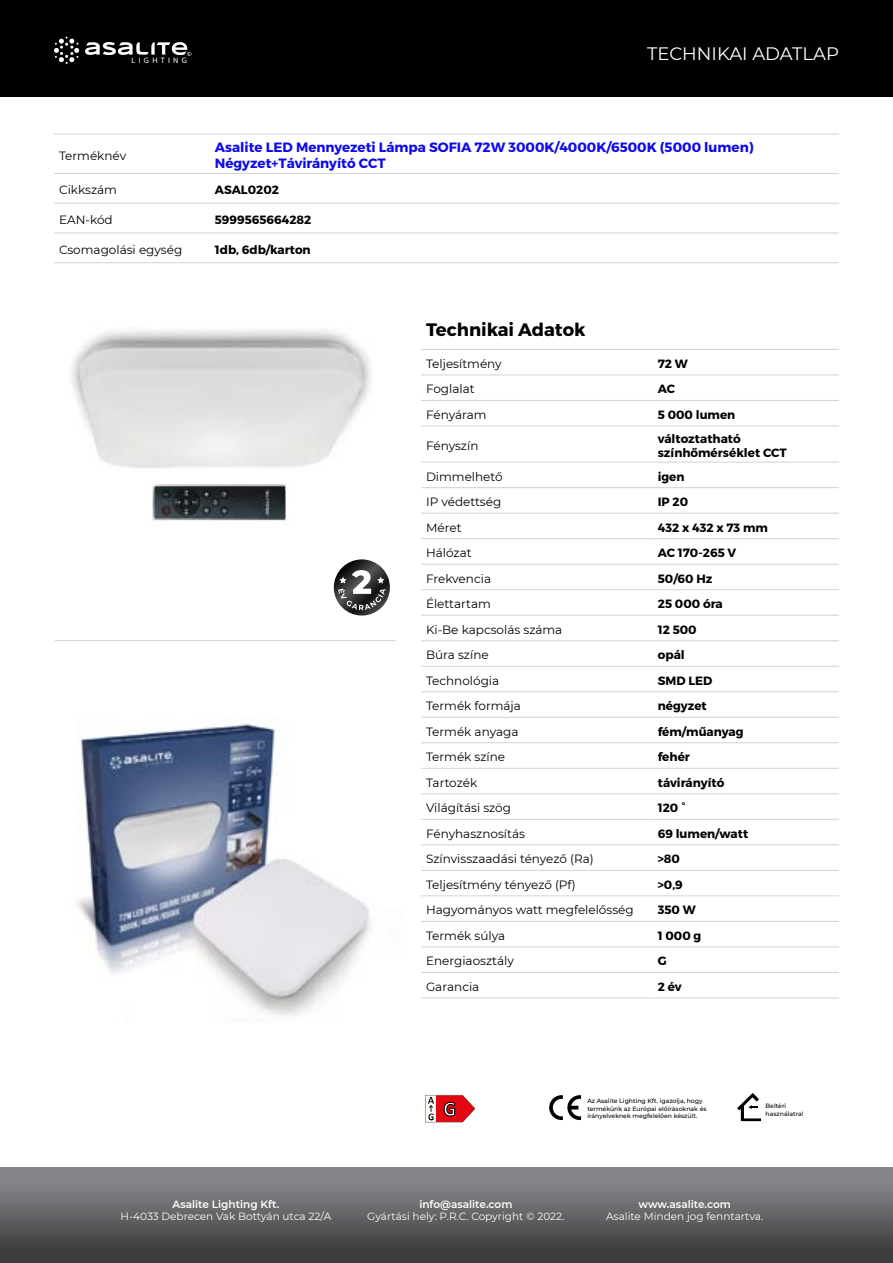
<style>
.page{position:relative;width:893px;height:1263px;background:#fff}
.page>*{position:absolute;margin:0;border:0;box-sizing:border-box;transform-origin:0 0}
.t1{font:18px "Montserrat";color:#fff}
.t2{font:700 18px "Montserrat";color:#000}
.t3{font:700 13.5px/16.2px "Montserrat";color:#0e0aec}
.t4{font:12px "Montserrat";color:#000}
.t5{font:700 12px/14.4px "Montserrat";color:#000}
.t6{font:10.5px "Montserrat";color:#fff}
.t7{font:600 10.5px "Montserrat";color:#fff}
.t8{font:7.95px "Myriad Pro";color:#fff}
.t9{font:500 6.15px/7.4px "Montserrat";color:#000}
</style>
<div class="page">
<div style="left:0;top:1167px;width:893px;height:96px;background:linear-gradient(to bottom,#8e9194,#363637)"></div>
<div style="left:0;top:0;width:893px;height:96px;background:#000"></div>
<svg style="left:85px;top:42px;width:106px;height:14px"></svg>
<svg style="left:54px;top:37px;width:25px;height:27px"></svg>
<svg style="left:549px;top:1095px;width:32px;height:25px"></svg>
<svg style="left:737px;top:1093px;width:24px;height:28px"></svg>
<hr style="left:421px;top:349px;width:232px;height:1px;background:#d1d3d4">
<hr style="left:653px;top:349px;width:186px;height:1px;background:#d1d3d4">
<hr style="left:421px;top:375px;width:232px;height:1px;background:#d1d3d4">
<hr style="left:653px;top:375px;width:186px;height:1px;background:#d1d3d4">
<hr style="left:421px;top:400px;width:232px;height:1px;background:#d1d3d4">
<hr style="left:653px;top:400px;width:186px;height:1px;background:#d1d3d4">
<hr style="left:421px;top:426px;width:232px;height:1px;background:#d1d3d4">
<hr style="left:653px;top:426px;width:186px;height:1px;background:#d1d3d4">
<hr style="left:421px;top:462px;width:232px;height:1px;background:#d1d3d4">
<hr style="left:653px;top:462px;width:186px;height:1px;background:#d1d3d4">
<hr style="left:421px;top:487px;width:232px;height:1px;background:#d1d3d4">
<hr style="left:653px;top:487px;width:186px;height:1px;background:#d1d3d4">
<hr style="left:421px;top:513px;width:232px;height:1px;background:#d1d3d4">
<hr style="left:653px;top:513px;width:186px;height:1px;background:#d1d3d4">
<hr style="left:421px;top:538px;width:232px;height:1px;background:#d1d3d4">
<hr style="left:653px;top:538px;width:186px;height:1px;background:#d1d3d4">
<hr style="left:421px;top:564px;width:232px;height:1px;background:#d1d3d4">
<hr style="left:653px;top:564px;width:186px;height:1px;background:#d1d3d4">
<hr style="left:421px;top:589px;width:232px;height:1px;background:#d1d3d4">
<hr style="left:653px;top:589px;width:186px;height:1px;background:#d1d3d4">
<hr style="left:421px;top:615px;width:232px;height:1px;background:#d1d3d4">
<hr style="left:653px;top:615px;width:186px;height:1px;background:#d1d3d4">
<hr style="left:421px;top:640px;width:232px;height:1px;background:#d1d3d4">
<hr style="left:653px;top:640px;width:186px;height:1px;background:#d1d3d4">
<hr style="left:421px;top:666px;width:232px;height:1px;background:#d1d3d4">
<hr style="left:653px;top:666px;width:186px;height:1px;background:#d1d3d4">
<hr style="left:421px;top:691px;width:232px;height:1px;background:#d1d3d4">
<hr style="left:653px;top:691px;width:186px;height:1px;background:#d1d3d4">
<hr style="left:421px;top:717px;width:232px;height:1px;background:#d1d3d4">
<hr style="left:653px;top:717px;width:186px;height:1px;background:#d1d3d4">
<hr style="left:421px;top:742px;width:232px;height:1px;background:#d1d3d4">
<hr style="left:653px;top:742px;width:186px;height:1px;background:#d1d3d4">
<hr style="left:421px;top:768px;width:232px;height:1px;background:#d1d3d4">
<hr style="left:653px;top:768px;width:186px;height:1px;background:#d1d3d4">
<hr style="left:421px;top:793px;width:232px;height:1px;background:#d1d3d4">
<hr style="left:653px;top:793px;width:186px;height:1px;background:#d1d3d4">
<hr style="left:421px;top:819px;width:232px;height:1px;background:#d1d3d4">
<hr style="left:653px;top:819px;width:186px;height:1px;background:#d1d3d4">
<hr style="left:421px;top:844px;width:232px;height:1px;background:#d1d3d4">
<hr style="left:653px;top:844px;width:186px;height:1px;background:#d1d3d4">
<hr style="left:421px;top:870px;width:232px;height:1px;background:#d1d3d4">
<hr style="left:653px;top:870px;width:186px;height:1px;background:#d1d3d4">
<hr style="left:421px;top:896px;width:232px;height:1px;background:#d1d3d4">
<hr style="left:653px;top:896px;width:186px;height:1px;background:#d1d3d4">
<hr style="left:421px;top:921px;width:232px;height:1px;background:#d1d3d4">
<hr style="left:653px;top:921px;width:186px;height:1px;background:#d1d3d4">
<hr style="left:421px;top:947px;width:232px;height:1px;background:#d1d3d4">
<hr style="left:653px;top:947px;width:186px;height:1px;background:#d1d3d4">
<hr style="left:421px;top:972px;width:232px;height:1px;background:#d1d3d4">
<hr style="left:653px;top:972px;width:186px;height:1px;background:#d1d3d4">
<hr style="left:421px;top:998px;width:232px;height:1px;background:#d1d3d4">
<hr style="left:653px;top:998px;width:186px;height:1px;background:#d1d3d4">
<hr style="left:54px;top:134px;width:156px;height:1px;background:#d1d3d4">
<hr style="left:210px;top:134px;width:629px;height:1px;background:#d1d3d4">
<hr style="left:54px;top:173px;width:156px;height:1px;background:#d1d3d4">
<hr style="left:210px;top:173px;width:629px;height:1px;background:#d1d3d4">
<hr style="left:54px;top:203px;width:156px;height:1px;background:#d1d3d4">
<hr style="left:210px;top:203px;width:629px;height:1px;background:#d1d3d4">
<hr style="left:54px;top:233px;width:156px;height:1px;background:#d1d3d4">
<hr style="left:210px;top:233px;width:629px;height:1px;background:#d1d3d4">
<hr style="left:54px;top:262px;width:156px;height:1px;background:#d1d3d4">
<hr style="left:210px;top:262px;width:629px;height:1px;background:#d1d3d4">
<img style="left:77px;top:724px;width:293px;height:292px">
<svg style="left:425px;top:1095px;width:50px;height:27px"></svg>
<svg style="left:334px;top:559px;width:56px;height:56px"></svg>
<svg style="left:338px;top:570px;width:48px;height:40px"></svg>
<hr style="left:55px;top:640px;width:340px;height:1px;background:#d1d3d4">
<img style="left:150px;top:480px;width:140px;height:41px">
<p class="t8" style="left:132px;top:56px;width:57px">L I G H T I N G</p>
<h1 class="t1" style="left:647px;top:42px;width:119px">Tech nikai adat</h1>
<h1 class="t1" style="left:803px;top:42px;width:25px">lap</h1>
<p class="t4" style="left:59px;top:147px;width:69px">Terméknév</p>
<p class="t3" style="left:215px;top:139px;width:540px">Asalite LED Mennyezeti Lámpa SOFIA 72W 3000K/4000K/6500K (5000 lumen)<br>Négyzet+Távirányító CCT</p>
<p class="t4" style="left:59px;top:182px;width:59px">Cikkszám</p>
<p class="t5" style="left:215px;top:183px;width:66px">ASAL0202</p>
<p class="t4" style="left:59px;top:211px;width:55px">EAN -kód</p>
<p class="t5" style="left:215px;top:213px;width:98px">5999565664282</p>
<p class="t4" style="left:59px;top:241px;width:125px">Csomagolási egység</p>
<p class="t5" style="left:215px;top:242px;width:97px">1db, 6db/karton</p>
<h1 class="t2" style="left:426px;top:318px;width:161px">Technikai Adatok</h1>
<p class="t4" style="left:426px;top:355px;width:77px">Teljesítmény</p>
<p class="t5" style="left:658px;top:357px;width:32px">72 W</p>
<p class="t4" style="left:426px;top:381px;width:50px">Foglalat</p>
<p class="t5" style="left:658px;top:382px;width:19px">AC</p>
<p class="t4" style="left:426px;top:406px;width:62px">Fényáram</p>
<p class="t5" style="left:658px;top:408px;width:79px">5 000 lumen</p>
<p class="t4" style="left:426px;top:437px;width:54px">Fényszín</p>
<p class="t5" style="left:658px;top:431px;width:130px">változtatható színhőmérséklet CCT</p>
<p class="t4" style="left:426px;top:468px;width:78px">Dimmelhető</p>
<p class="t5" style="left:658px;top:469px;width:28px">igen</p>
<p class="t4" style="left:426px;top:494px;width:77px">I P védettség</p>
<p class="t5" style="left:658px;top:495px;width:32px">IP 20</p>
<p class="t4" style="left:426px;top:519px;width:37px">Méret</p>
<p class="t5" style="left:658px;top:520px;width:112px">432 x 432 x 73 mm</p>
<p class="t4" style="left:426px;top:545px;width:47px">Hálózat</p>
<p class="t5" style="left:658px;top:546px;width:80px">AC 170-265 V</p>
<p class="t4" style="left:426px;top:570px;width:67px">Frekvencia</p>
<p class="t5" style="left:658px;top:571px;width:56px">50/60 Hz</p>
<p class="t4" style="left:426px;top:596px;width:66px">Élettartam</p>
<p class="t5" style="left:658px;top:597px;width:67px">25 000 óra</p>
<p class="t4" style="left:426px;top:621px;width:138px">Ki-Be kapcsolás száma</p>
<p class="t5" style="left:658px;top:622px;width:40px">12 500</p>
<p class="t4" style="left:426px;top:647px;width:64px">Búra színe</p>
<p class="t5" style="left:658px;top:648px;width:28px">opál</p>
<p class="t4" style="left:426px;top:672px;width:75px">Technológia</p>
<p class="t5" style="left:658px;top:673px;width:56px">SMD LED</p>
<p class="t4" style="left:426px;top:698px;width:96px">Termék formája</p>
<p class="t5" style="left:658px;top:699px;width:51px">négyzet</p>
<p class="t4" style="left:426px;top:723px;width:94px">Termék anyaga</p>
<p class="t5" style="left:658px;top:724px;width:87px">fém/műanyag</p>
<p class="t4" style="left:426px;top:749px;width:81px">Termék színe</p>
<p class="t5" style="left:658px;top:750px;width:34px">fehér</p>
<p class="t4" style="left:426px;top:774px;width:53px">Tartozék</p>
<p class="t5" style="left:658px;top:775px;width:68px">távirányító</p>
<p class="t4" style="left:426px;top:800px;width:87px">Világítási szög</p>
<p class="t5" style="left:658px;top:801px;width:29px">120 °</p>
<p class="t4" style="left:426px;top:825px;width:100px">Fényhasznosítás</p>
<p class="t5" style="left:658px;top:827px;width:92px">69 lumen/watt</p>
<p class="t4" style="left:426px;top:851px;width:169px">Színvisszaadási tényező (Ra)</p>
<p class="t5" style="left:658px;top:852px;width:24px">&gt;80</p>
<p class="t4" style="left:426px;top:876px;width:151px">Teljesítmény tényező (Pf)</p>
<p class="t5" style="left:658px;top:878px;width:27px">&gt;0,9</p>
<p class="t4" style="left:426px;top:902px;width:209px">Hagyományos watt megfelelősség</p>
<p class="t5" style="left:658px;top:903px;width:40px">350 W</p>
<p class="t4" style="left:426px;top:927px;width:81px">Termék súlya</p>
<p class="t5" style="left:658px;top:929px;width:45px">1 000 g</p>
<p class="t4" style="left:426px;top:953px;width:89px">Energiaosztály</p>
<p class="t5" style="left:658px;top:954px;width:10px">G</p>
<p class="t4" style="left:426px;top:978px;width:55px">Garancia</p>
<p class="t5" style="left:658px;top:980px;width:25px">2 év</p>
<p class="t7" style="left:173px;top:1196px;width:108px">Asalite Lighting Kft.</p>
<p class="t6" style="left:121px;top:1209px;width:212px">H-4033 Debrecen Vak Bottyán utca 22/A</p>
<p class="t9" style="left:587px;top:1097px;width:121px">Az Asalite Lighting Kft. igazolja, hogy termékünk az Európai előírásoknak és irányelveknek megfelelően készült.</p>
<p class="t9" style="left:766px;top:1102px;width:39px">Beltéri használatra!</p>
<p class="t7" style="left:419px;top:1196px;width:94px">info@asalite.com</p>
<p class="t6" style="left:367px;top:1209px;width:199px">Gyártási hely: P.R.C. Copyright © 2022.</p>
<p class="t7" style="left:638px;top:1196px;width:94px">www.asalite.com</p>
<p class="t6" style="left:606px;top:1209px;width:159px">Asalite Minden jog fenntartva.</p>
</div>
